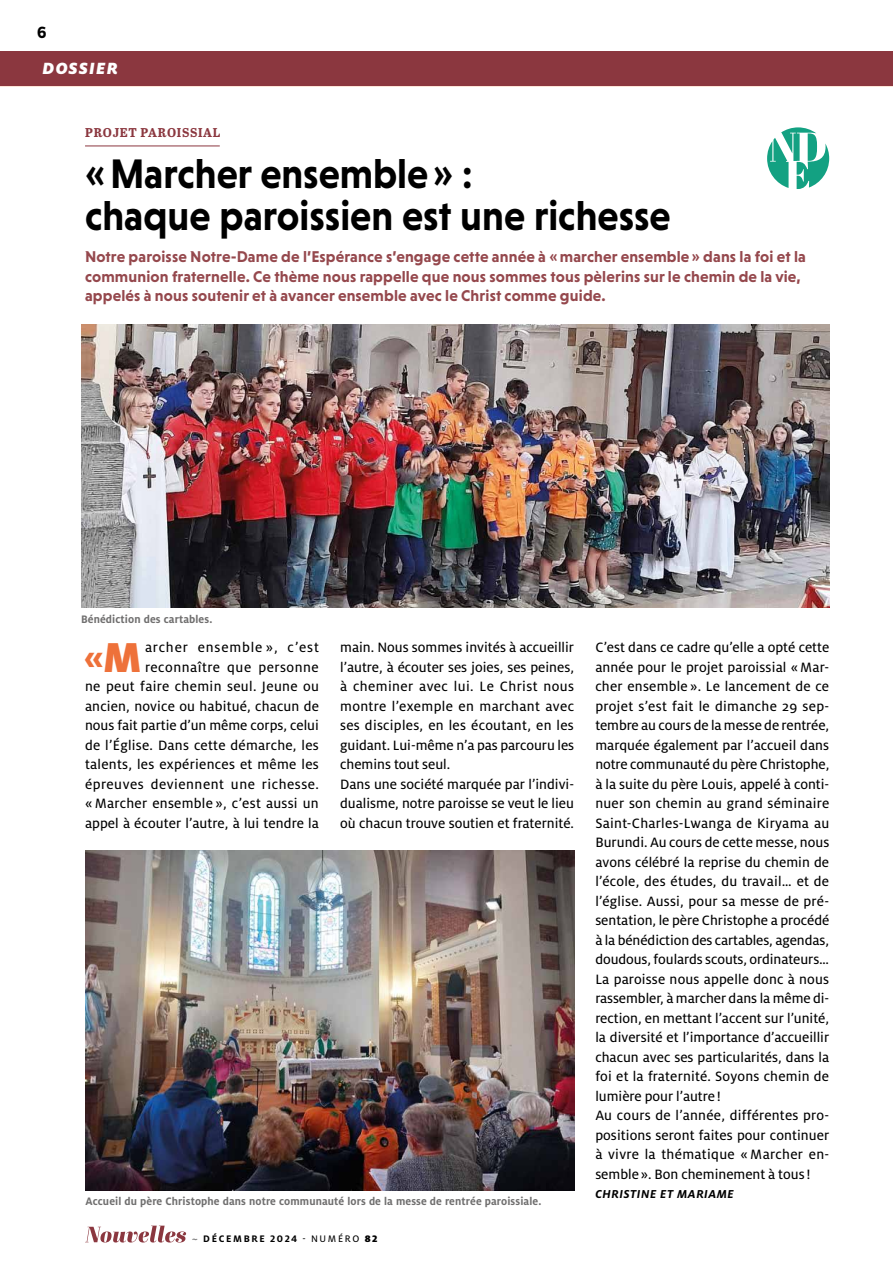
<style>
.page{position:relative;width:893px;height:1263px;background:#fff}
.page>*{position:absolute;margin:0;border:0;box-sizing:border-box;transform-origin:0 0}
.t1{font:700 42px/42px "Niveau Grotesk";color:#000;scale:.94 1}
.t2{font:700 37.05px "Milo OT";color:#ee713a}
.t3{font:italic 900 18px "Milo OT";letter-spacing:.07em;color:#fff}
.t4{font:700 16.5px "Pluto Cond";color:#000}
.t5{font:700 15.9px/19.5px "Niveau Grotesk";letter-spacing:.01em;color:#95484d}
.t6{font:15px/19.5px "Milo OT Text";letter-spacing:.005em;color:#000}
.t7{font:italic 700 12.75px "Milo OT";letter-spacing:.04em;color:#000}
.t8{font:700 12.75px "Abril Text";letter-spacing:.06em;color:#8b373f}
.t9{font:700 12px "Milo OT";letter-spacing:.01em;color:#706f6f;scale:.95 1}
.t10{font:10.5px "Milo OT Text";letter-spacing:.16em;color:#000}
.t11{font:700 10.5px "Milo OT";color:#000}
.s1{font-weight:900;font-size:46.35px}
.s2{font-style:italic;color:#878787}
.s3{font-family:"Milo OT";font-weight:700}
.s4{font-family:"Milo OT";font-weight:900}
</style>
<div class="page">
<hr style="left:85px;top:145px;width:135px;height:1px;background:#8b373f">
<img style="left:81px;top:325px;width:748px;height:283px">
<img style="left:85px;top:850px;width:489px;height:340px">
<svg style="left:767px;top:127px;width:62px;height:62px"></svg>
<hr style="left:0;top:85px;width:893px;height:1px;background:#f7af87">
<svg style="left:85px;top:1225px;width:101px;height:17px"></svg>
<div style="left:0;top:51px;width:434px;height:34px;background:#8b373f"></div>
<div style="left:434px;top:51px;width:459px;height:34px;background:#8b373f"></div>
<p class="t4" style="left:37px;top:23px;width:11px">6</p>
<p class="t3" style="left:43px;top:58px;width:77px">DOSSIER</p>
<p class="t8" style="left:85px;top:123px;width:137px">PROJET PAROISSIAL</p>
<h1 class="t1" style="left:85px;top:152px;width:624px">«Marcher ensemble» :<br>chaque paroissien est une richesse</h1>
<p class="t5" style="left:85px;top:247px;width:722px">Notre paroisse Notre-Dame de l’Espérance s’engage cette année à « marcher ensemble » dans la foi et la communion fraternelle. Ce thème nous rappelle que nous sommes tous pèlerins sur le chemin de la vie, appelés à nous soutenir et à avancer ensemble avec le Christ comme guide.</p>
<p class="t9" style="left:81px;top:612px;width:140px">Bénédiction des cartables.</p>
<p class="t6" style="left:85px;top:638px;width:235px;text-align:right">archer ensemble », c’est reconnaître que personne<br>ne peut faire chemin seul. Jeune ou ancien, novice ou habitué, chacun de nous fait partie d’un même corps, celui de l’Église. Dans cette démarche, les talents, les expériences et même les épreuves deviennent une richesse. « Marcher ensemble », c’est aussi un appel à écouter l’autre, à lui tendre la</p>
<p class="t6" style="left:340px;top:638px;width:236px">main. Nous sommes invités à accueillir l’autre, à écouter ses joies, ses peines, à cheminer avec lui. Le Christ nous montre l’exemple en marchant avec ses disciples, en les écoutant, en les guidant. Lui-même n’a pas parcouru les chemins tout seul.<br>Dans une société marquée par l’indivi&shy;dualisme, notre paroisse se veut le lieu où chacun trouve soutien et fraternité.</p>
<p class="t6" style="left:595px;top:638px;width:236px">C’est dans ce cadre qu’elle a opté cette année pour le projet paroissial « Mar&shy;cher ensemble ». Le lancement de ce projet s’est fait le dimanche 29 sep&shy;tembre au cours de la messe de rentrée, marquée également par l’accueil dans notre communauté du père Christophe, à la suite du père Louis, appelé à conti&shy;nuer son chemin au grand séminaire Saint-Charles-Lwanga de Kiryama au Burundi. Au cours de cette messe, nous avons célébré la reprise du chemin de l’école, des études, du travail… et de l’église. Aussi, pour sa messe de pré&shy;sentation, le père Christophe a procédé à la bénédiction des cartables, agendas, doudous, foulards scouts, ordinateurs… La paroisse nous appelle donc à nous rassembler, à marcher dans la même di&shy;rection, en mettant l’accent sur l’unité, la diversité et l’importance d’accueillir chacun avec ses particularités, dans la foi et la fraternité. Soyons chemin de lumière pour l’autre !<br>Au cours de l’année, différentes pro&shy;positions seront faites pour continuer à vivre la thématique « Marcher en&shy;semble ». Bon cheminement à tous!</p>
<p class="t7" style="left:595px;top:1187px;width:140px">CHRISTINE ET MARIAME</p>
<p class="t9" style="left:86px;top:1194px;width:481px">Accueil du père Christophe dans notre communauté lors de la messe de rentrée paroissiale.</p>
<h2 class="t2" style="left:84px;top:636px;width:60px">«<span class="s1">M</span></h2>
<p class="t11" style="left:192px;top:1233px;width:29px"><span class="s2">~</span> Décemb</p>
<p class="t10" style="left:252px;top:1233px;width:127px"><span class="s3">re 2024</span> - NUMÉRO <span class="s4">82</span></p>
</div>
